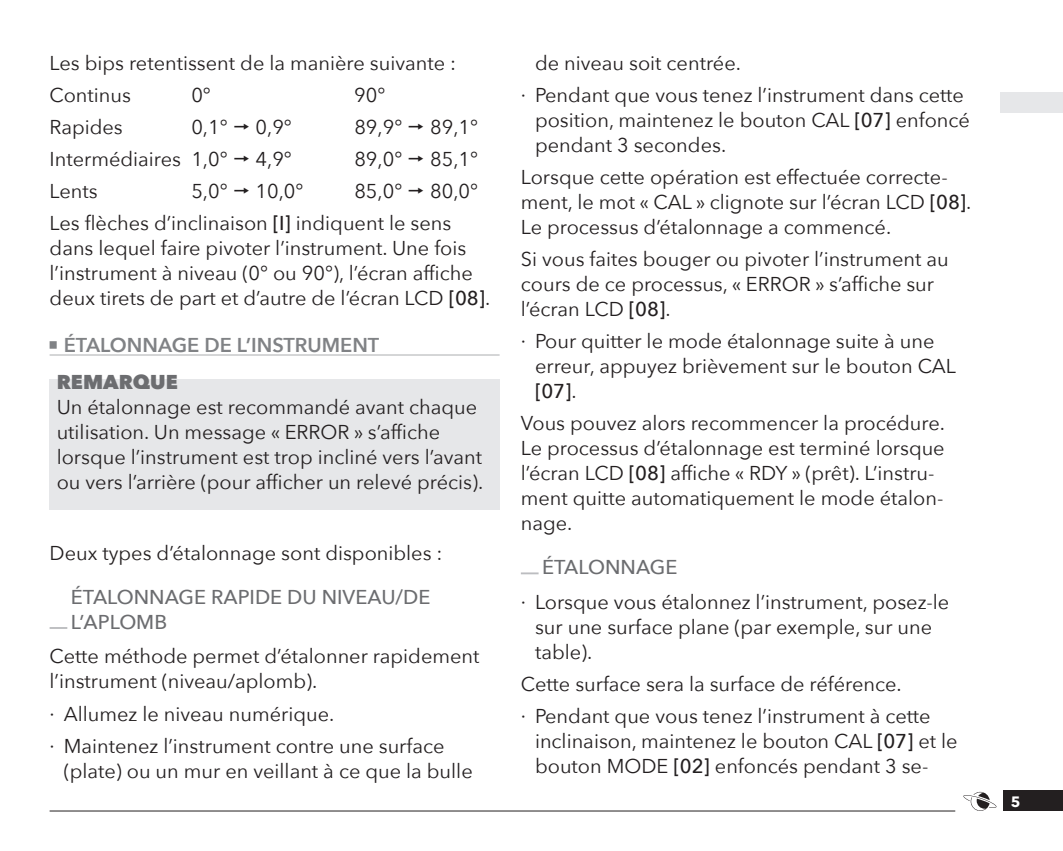
<style>
.page{position:relative;width:1063px;height:851px;background:#fff}
.page>*{position:absolute;margin:0;border:0;box-sizing:border-box;transform-origin:0 0}
.TEKST{font:20px/25px "Avenir Next";color:#231f20}
.TEKST_-_NOTE_IMPORTA{font:20px/25px "Avenir Next";color:#231f20}
.TITLE_-_NIV3{font:500 20px/25px "Avenir Next";color:#6c6d70}
.TITLE_-_NIV2{font:600 20px "Avenir Next";color:#808285}
.TITLE_-_NOTE_IMPORTA{font:800 20px "Avenir Next";color:#6c6d70}
.t1{font:700 15px "Avenir Next";color:#fff}
.s1{font-weight:500}
</style>
<div class="page">
<div style="left:1004px;top:790px;width:59px;height:20px;background:#231f20"></div>
<hr style="left:50px;top:810px;width:905px;height:1px;background:#231f20">
<div style="left:1001px;top:92px;width:62px;height:21px;background:#e6e7e9"></div>
<svg style="left:963px;top:791px;width:34px;height:19px"></svg>
<div style="left:50px;top:341px;width:7px;height:7px;background:#808285"></div>
<hr style="left:50px;top:354px;width:450px;height:1px;background:#bcbdc0">
<div style="left:50px;top:379px;width:450px;height:131px;background:#e6e7e9"></div>
<svg style="left:50px;top:627px;width:17px;height:1px"></svg>
<svg style="left:521px;top:572px;width:18px;height:2px"></svg>
<p class="TEKST" style="left:50px;top:49px;width:408px">Les bips retentissent de la manière suivante :</p>
<p class="TEKST" style="left:50px;top:81px;width:83px">Continus</p>
<p class="TEKST" style="left:191px;top:81px;width:21px">0°</p>
<p class="TEKST" style="left:354px;top:81px;width:33px">90°</p>
<p class="TEKST" style="left:50px;top:113px;width:75px">Rapides</p>
<p class="TEKST" style="left:191px;top:113px;width:38px">0,1°</p>
<p class="TEKST" style="left:256px;top:113px;width:38px">0,9°</p>
<p class="TEKST" style="left:354px;top:113px;width:49px">89,9°</p>
<p class="TEKST" style="left:430px;top:113px;width:49px">89,1°</p>
<p class="TEKST" style="left:50px;top:146px;width:180px">Intermédiaires 1,0°</p>
<p class="TEKST" style="left:256px;top:146px;width:38px">4,9°</p>
<p class="TEKST" style="left:354px;top:146px;width:49px">89,0°</p>
<p class="TEKST" style="left:430px;top:146px;width:49px">85,1°</p>
<p class="TEKST" style="left:50px;top:178px;width:50px">Lents</p>
<p class="TEKST" style="left:191px;top:178px;width:38px">5,0°</p>
<p class="TEKST" style="left:256px;top:178px;width:49px">10,0°</p>
<p class="TEKST" style="left:354px;top:178px;width:49px">85,0°</p>
<p class="TEKST" style="left:430px;top:178px;width:49px">80,0°</p>
<p class="TEKST" style="left:50px;top:210px;width:442px">Les flèches d’inclinaison <span class="s1">[I]</span> indiquent le sens dans lequel faire pivoter l’instrument. Une fois l’instrument à niveau (0° ou 90°), l’écran affiche deux tirets de part et d’autre de l’écran LCD <span class="s1">[08]</span>.</p>
<p class="TITLE_-_NIV2" style="left:64px;top:327px;width:317px">ÉTALONNAGE DE L’INSTRUMENT</p>
<p class="TITLE_-_NOTE_IMPORTA" style="left:57px;top:369px;width:123px">REMARQUE</p>
<p class="TEKST_-_NOTE_IMPORTA" style="left:57px;top:393px;width:428px">Un étalonnage est recommandé avant chaque utilisation. Un message « ERROR » s’affiche lorsque l’instrument est trop incliné vers l’avant ou vers l’arrière (pour afficher un relevé précis).</p>
<p class="TEKST" style="left:50px;top:539px;width:395px">Deux types d’étalonnage sont disponibles :</p>
<p class="TITLE_-_NIV3" style="left:71px;top:583px;width:361px">ÉTALONNAGE RAPIDE DU NIVEAU/DE<br>L’APLOMB</p>
<p class="TEKST" style="left:50px;top:643px;width:431px">Cette méthode permet d’étalonner rapidement l’instrument (niveau/aplomb).</p>
<p class="TEKST" style="left:50px;top:700px;width:286px">· Allumez le niveau numérique.</p>
<p class="TEKST" style="left:64px;top:732px;width:411px;text-indent:-14px">· Maintenez l’instrument contre une surface (plate) ou un mur en veillant à ce que la bulle</p>
<p class="TEKST" style="left:535px;top:49px;width:207px">de niveau soit centrée.</p>
<p class="TEKST" style="left:535px;top:81px;width:436px;text-indent:-14px">· Pendant que vous tenez l’instrument dans cette position, maintenez le bouton CAL <span class="s1">[07]</span> enfoncé pendant 3 secondes.</p>
<p class="TEKST" style="left:521px;top:163px;width:452px">Lorsque cette opération est effectuée correcte&shy;ment, le mot « CAL » clignote sur l’écran LCD <span class="s1">[08]</span>.<br>Le processus d’étalonnage a commencé.</p>
<p class="TEKST" style="left:521px;top:246px;width:429px">Si vous faites bouger ou pivoter l’instrument au cours de ce processus, « ERROR » s’affiche sur l’écran LCD <span class="s1">[08]</span>.</p>
<p class="TEKST" style="left:535px;top:328px;width:423px;text-indent:-14px">· Pour quitter le mode étalonnage suite à une erreur, appuyez brièvement sur le bouton CAL <span class="s1">[07]</span>.</p>
<p class="TEKST" style="left:521px;top:410px;width:426px">Vous pouvez alors recommencer la procédure.<br>Le processus d’étalonnage est terminé lorsque l’écran LCD <span class="s1">[08]</span> affiche « RDY » (prêt). L’instru&shy;ment quitte automatiquement le mode étalon&shy;nage.</p>
<p class="TITLE_-_NIV3" style="left:542px;top:554px;width:137px">ÉTALONNAGE</p>
<p class="TEKST" style="left:535px;top:588px;width:416px;text-indent:-14px">· Lorsque vous étalonnez l’instrument, posez-le sur une surface plane (par exemple, sur une table).</p>
<p class="TEKST" style="left:521px;top:670px;width:382px">Cette surface sera la surface de référence.</p>
<p class="TEKST" style="left:535px;top:702px;width:424px;text-indent:-14px">· Pendant que vous tenez l’instrument à cette inclinaison, maintenez le bouton CAL <span class="s1">[07]</span> et le bouton MODE <span class="s1">[02]</span> enfoncés pendant 3 se-</p>
<p class="t1" style="left:1011px;top:788px;width:11px">5</p>
</div>
